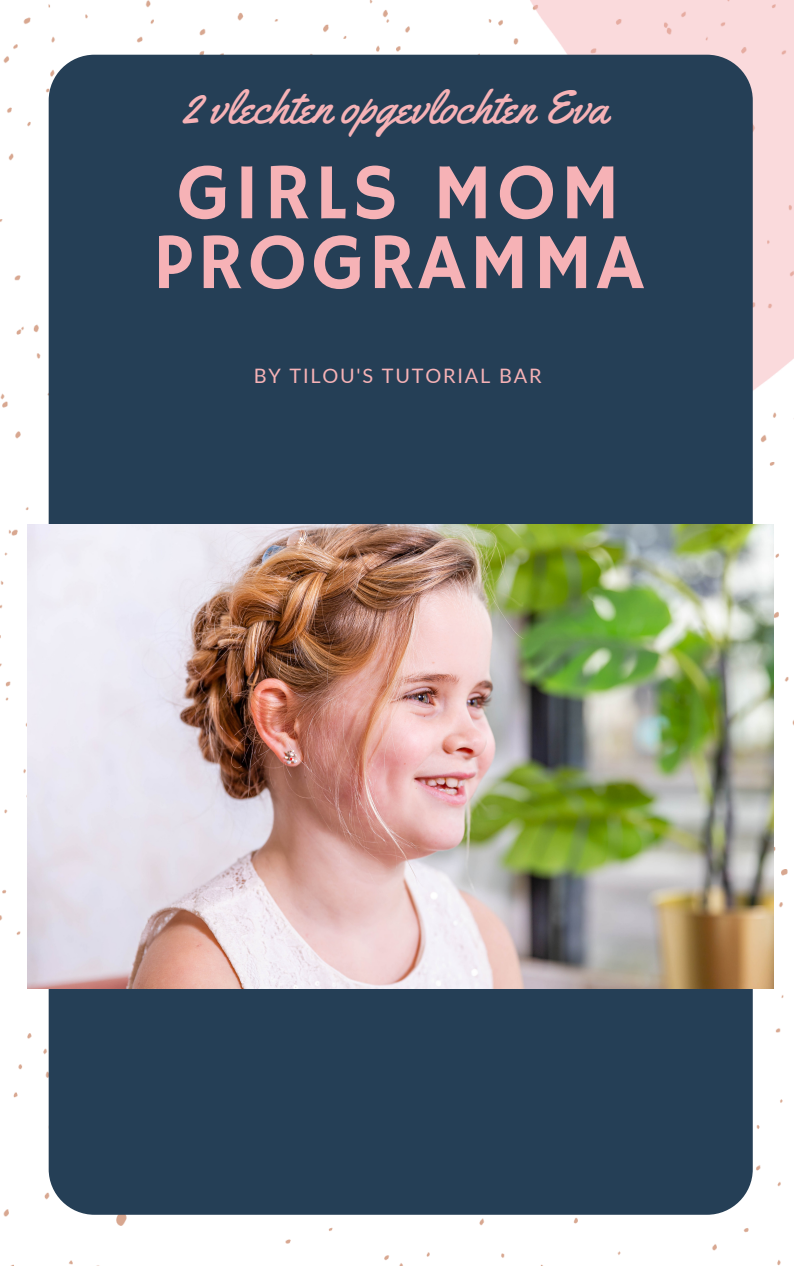
<style>
.page{position:relative;width:794px;height:1266px;background:#fff}
.page>*{position:absolute;margin:0;border:0;box-sizing:border-box;transform-origin:0 0}
.t1{font:79.65px/69.8px "Hammersmith One";letter-spacing:.05em;color:#f6b2b6}
.t2{font:46.42px "Yellowtail";color:#f6b2b6}
.t3{font:19.88px "Lato";letter-spacing:.09em;color:#f6b2b6}
</style>
<div class="page">
<img style="left:0;top:0;width:793px;height:1266px">
<div style="left:49px;top:55px;width:703px;height:1159px;background:#253f56;border-radius:46px"></div>
<img style="left:27px;top:525px;width:745px;height:464px">
<p class="t2" style="left:182px;top:78px;width:427px">2 vlechten opgevlochten Eva</p>
<p class="t1" style="left:153px;top:161px;width:491px">GIRLS MOM<br>PROGRAMMA</p>
<p class="t3" style="left:253px;top:363px;width:289px">BY TILOU'S TUTORIAL BAR</p>
</div>
